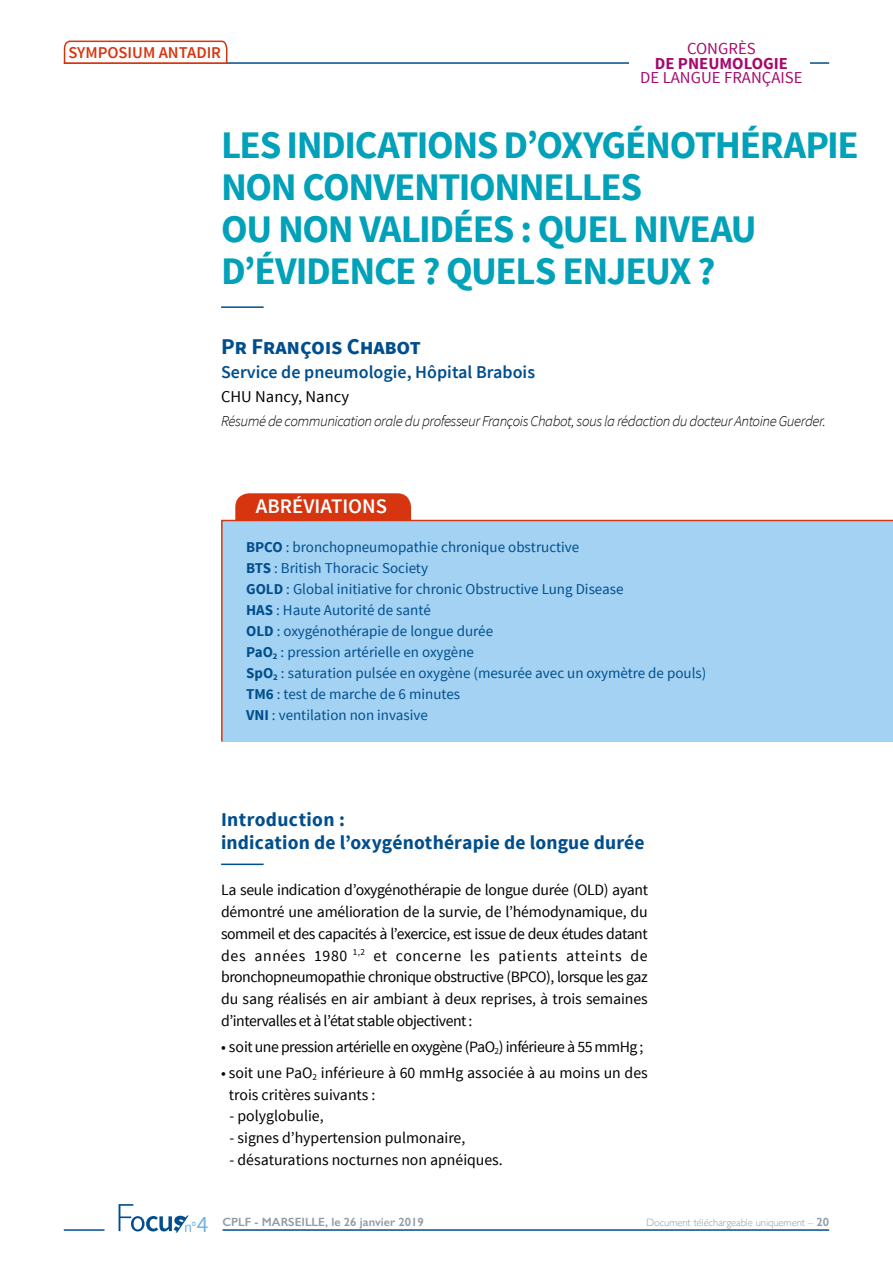
<style>
.page{position:relative;width:893px;height:1263px;background:#fff}
.page>*{position:absolute;margin:0;border:0;box-sizing:border-box;transform-origin:0 0}
.t1{font:700 39px/42px "Source Sans Pro";letter-spacing:-.035em;color:#00a1b9}
.t2{font:700 22.5px "Source Sans Pro";letter-spacing:-.01em;color:#004e8e}
.t3{font:600 20.7px "Source Sans Pro";color:#fff}
.t4{font:700 19.5px/22.5px "Source Sans Pro";letter-spacing:.01em;color:#004e8e}
.t5{font:600 18px "Source Sans Pro";color:#004e8e}
.t6{font:16.65px "Source Sans Pro";color:#a5096e}
.t7{font:700 16.65px "Source Sans Pro";color:#a5096e}
.t8{font:600 16.5px "Source Sans Pro";color:#d63510}
.t9{font:16.5px "Source Sans Pro";color:#000}
.t10{font:15.75px/21.8px "Source Sans Pro";color:#000;text-align:justify}
.t11{font:15.75px "Source Sans Pro";letter-spacing:-.03em;color:#000}
.t12{font:15px/21px "Source Sans Pro";color:#004e8e}
.t13{font:italic 300 15px "Source Sans Pro";letter-spacing:-.03em;color:#000}
.t14{font:600 12px "Gill Sans";color:#909ba5}
.t15{font:300 10.5px "Gill Sans";color:#909ba5}
.s1{font-weight:700}
.s2{font-family:"Source Sans Pro";font-weight:400;font-size:14.7px;color:#71b2e2}
.s3{font-family:"Source Sans Pro";font-weight:400;font-size:23.25px;color:#71b2e2}
.s4{font-weight:600;font-size:12px}
</style>
<div class="page">
<hr style="left:223px;top:1229px;width:606px;height:2px;background:#004e8e">
<hr style="left:64px;top:1229px;width:41px;height:2px;background:#004e8e">
<svg style="left:119px;top:1204px;width:70px;height:28px"></svg>
<div style="left:235px;top:493px;width:176px;height:53px;background:#d63510;border-radius:14px"></div>
<div style="left:221px;top:519px;width:672px;height:223px;background:#a4d2f2"></div>
<hr style="left:221px;top:306px;width:43px;height:2px;background:#004e8e">
<hr style="left:221px;top:863px;width:43px;height:2px;background:#004e8e">
<hr style="left:64px;top:62px;width:765px;height:2px;background:#004e8e">
<div style="left:629px;top:44px;width:181px;height:37px;background:#fff"></div>
<svg style="left:63px;top:40px;width:165px;height:24px"></svg>
<p class="t8" style="left:68px;top:42px;width:154px">SYMPOSIUM ANTADIR</p>
<p class="t6" style="left:687px;top:38px;width:70px">CONGRÈS</p>
<p class="t7" style="left:655px;top:52px;width:135px">DE PNEUMOLOGIE</p>
<p class="t6" style="left:640px;top:68px;width:164px">DE LANGUE FRANÇAISE</p>
<h1 class="t1" style="left:221px;top:125px;width:639px">LES INDICATIONS D’OXYGÉNOTHÉRAPIE<br>NON CONVENTIONNELLES<br>OU NON VALIDÉES : QUEL NIVEAU<br>D’ÉVIDENCE ? QUELS ENJEUX ?</h1>
<h2 class="t2" style="left:221px;top:332px;width:201px">Pr François Chabot</h2>
<p class="t5" style="left:221px;top:361px;width:315px">Service de pneumologie, Hôpital Brabois</p>
<p class="t9" style="left:221px;top:387px;width:129px">CHU Nancy, Nancy</p>
<p class="t13" style="left:221px;top:412px;width:606px">Résumé de communication orale du professeur François Chabot, sous la rédaction du docteur Antoine Guerder.</p>
<h3 class="t3" style="left:256px;top:493px;width:133px">ABRÉVIATIONS</h3>
<p class="t12" style="left:246px;top:536px;width:462px"><span class="s1">BPCO</span> : bronchopneumopathie chronique obstructive<br><span class="s1">BTS</span> : British Thoracic Society<br><span class="s1">GOLD</span> : Global initiative for chronic Obstructive Lung Disease<br><span class="s1">HAS</span> : Haute Autorité de santé<br><span class="s1">OLD</span> : oxygénothérapie de longue durée<br><span class="s1">PaO</span><sub>2</sub> : pression artérielle en oxygène<br><span class="s1">SpO</span><sub>2</sub> : saturation pulsée en oxygène (mesurée avec un oxymètre de pouls)<br><span class="s1">TM6</span> : test de marche de 6 minutes<br><span class="s1">VNI</span> : ventilation non invasive</p>
<p class="t4" style="left:221px;top:809px;width:425px">Introduction :<br>indication de l’oxygénothérapie de longue durée</p>
<p class="t10" style="left:221px;top:879px;width:428px">La seule indication d’oxygénothérapie de longue durée (OLD) ayant démontré une amélioration de la survie, de l’hémodynamique, du sommeil et des capacités à l’exercice, est issue de deux études datant des années 1980 <sup>1,2</sup> et concerne les patients atteints de bronchopneumopathie chronique obstructive (BPCO), lorsque les gaz du sang réalisés en air ambiant à deux reprises, à trois semaines d’intervalles et à l’état stable objectivent :</p>
<p class="t11" style="left:221px;top:1037px;width:424px">• soit une pression artérielle en oxygène (PaO<sub>2</sub>) inférieure à 55 mmHg ;</p>
<p class="t10" style="left:229px;top:1062px;width:420px;text-indent:-8px">• soit une PaO<sub>2</sub> inférieure à 60 mmHg associée à au moins un des trois critères suivants :</p>
<p class="t10" style="left:230px;top:1105px;width:95px">- polyglobulie,</p>
<p class="t10" style="left:230px;top:1127px;width:237px">- signes d’hypertension pulmonaire,</p>
<p class="t10" style="left:230px;top:1149px;width:275px">- désaturations nocturnes non apnéiques.</p>
<p class="t14" style="left:184px;top:1215px;width:241px"><span class="s2">n°</span><span class="s3">4</span> CPLF - MARSEILLE, le 26 janvier 2019</p>
<p class="t15" style="left:646px;top:1214px;width:184px">Document téléchargeable uniquement – <span class="s4">20</span></p>
</div>
